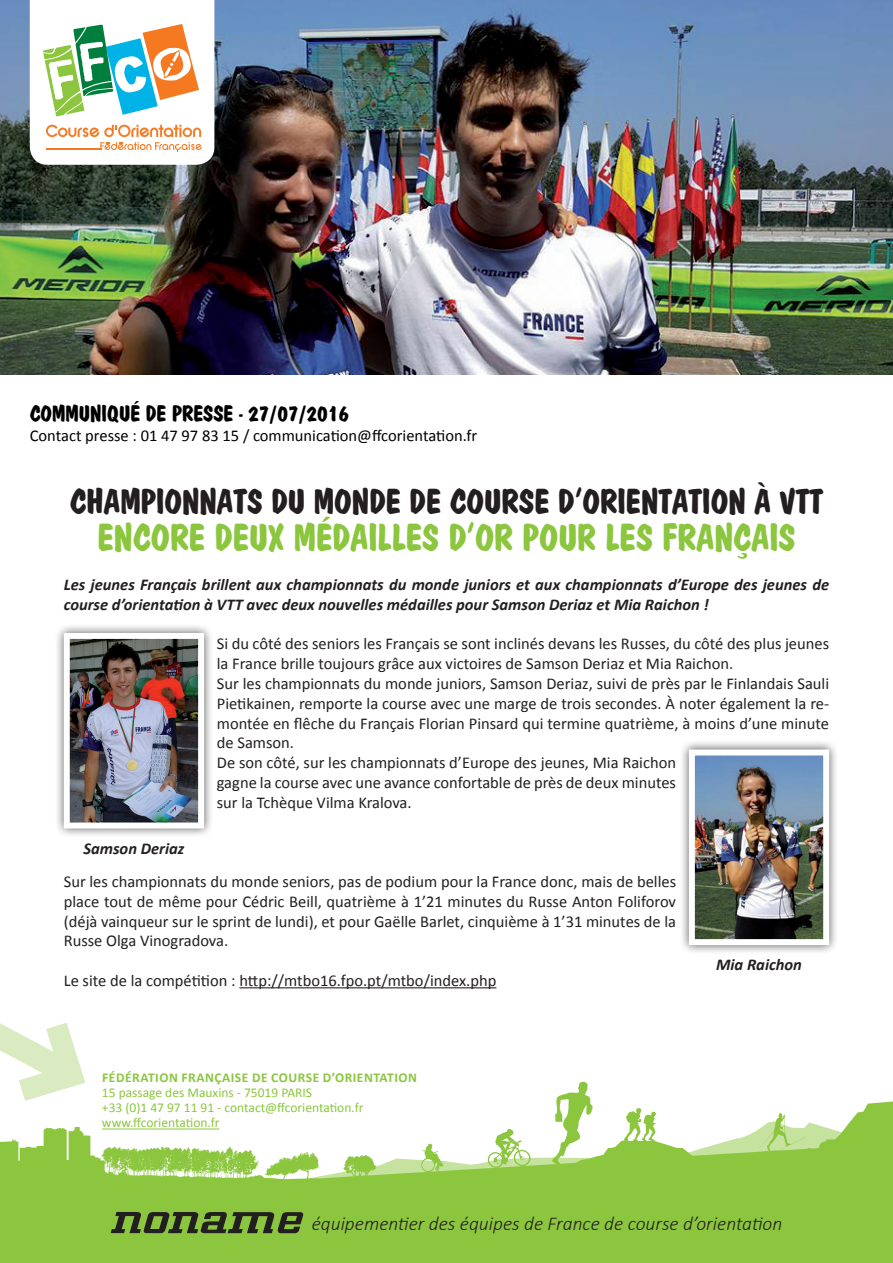
<style>
.page{position:relative;width:893px;height:1263px;background:#fff}
.page>*{position:absolute;margin:0;border:0;box-sizing:border-box;transform-origin:0 0}
.t1{font:37.5px "Joan";color:#8bc63e}
.t2{font:34.5px "Joan";color:#231f20}
.t3{font:22.5px "Joan";color:#000}
.t4{font:italic 300 19.5px "Calibri";color:#231f20}
.t5{font:16.5px/19.8px "Calibri";color:#231f20}
.t6{font:italic 700 16.5px/19.8px "Calibri";color:#231f20}
.t7{font:16.5px "Calibri";color:#000}
.t8{font:13.5px/15px "Calibri";color:#8bc63e}
.t9{font:700 13.5px "Calibri";letter-spacing:.04em;color:#8bc63e}
</style>
<div class="page">
<img style="left:0;top:0;width:893px;height:374px">
<svg style="left:30px;top:0;width:184px;height:165px"></svg>
<div style="left:0;top:1196px;width:893px;height:67px;background:#8bc63e"></div>
<svg style="left:0;top:1023px;width:893px;height:173px"></svg>
<hr style="left:102px;top:1128px;width:117px;height:1px;background:#8bc63e">
<svg style="left:111px;top:1212px;width:192px;height:21px;background:#50672c"></svg>
<hr style="left:239px;top:987px;width:257px;height:1px;background:#231f20">
<div style="left:54px;top:623px;width:160px;height:215px;background:#231f20;opacity:.75"></div>
<img style="left:71px;top:640px;width:126px;height:181px">
<div style="left:64px;top:633px;width:140px;height:195px;border:6px solid #fff"></div>
<div style="left:679px;top:740px;width:160px;height:215px;background:#231f20;opacity:.75"></div>
<img style="left:696px;top:756px;width:126px;height:182px">
<div style="left:689px;top:749px;width:140px;height:196px;border:6px solid #fff"></div>
<h3 class="t3" style="left:30px;top:400px;width:321px">COMMUNIQUÉ DE PRESSE - 27/07/2016</h3>
<p class="t7" style="left:30px;top:425px;width:449px">Contact presse : 01 47 97 83 15 / communication@ffcorientation.fr</p>
<h2 class="t2" style="left:70px;top:481px;width:755px">CHAMPIONNATS DU MONDE DE COURSE D’ORIENTATION À VTT</h2>
<h1 class="t1" style="left:97px;top:515px;width:700px">ENCORE DEUX MÉDAILLES D’OR POUR LES FRANÇAIS</h1>
<p class="t6" style="left:64px;top:574px;width:767px">Les jeunes Français brillent aux championnats du monde juniors et aux championnats d’Europe des jeunes de course d’orientation à VTT avec deux nouvelles médailles pour Samson Deriaz et Mia Raichon !</p>
<p class="t5" style="left:217px;top:634px;width:614px">Si du côté des seniors les Français se sont inclinés devans les Russes, du côté des plus jeunes la France brille toujours grâce aux victoires de Samson Deriaz et Mia Raichon.<br>Sur les championnats du monde juniors, Samson Deriaz, suivi de près par le Finlandais Sauli Pietikainen, remporte la course avec une marge de trois secondes. À noter également la re&shy;montée en flêche du Français Florian Pinsard qui termine quatrième, à moins d’une minute de Samson.<br>De son côté, sur les championnats d’Europe des jeunes, Mia Raichon<br>gagne la course avec une avance confortable de près de deux minutes<br>sur la Tchèque Vilma Kralova.</p>
<p class="t6" style="left:83px;top:838px;width:102px">Samson Deriaz</p>
<p class="t5" style="left:64px;top:872px;width:614px;text-align:justify">Sur les championnats du monde seniors, pas de podium pour la France donc, mais de belles place tout de même pour Cédric Beill, quatrième à 1’21 minutes du Russe Anton Foliforov (déjà vainqueur sur le sprint de lundi), et pour Gaëlle Barlet, cinquième à 1’31 minutes de la Russe Olga Vinogradova.</p>
<p class="t5" style="left:64px;top:971px;width:434px">Le site de la compétition : http://mtbo16.fpo.pt/mtbo/index.php</p>
<p class="t9" style="left:102px;top:1069px;width:316px">FÉDÉRATION FRANÇAISE DE COURSE D’ORIENTATION</p>
<p class="t8" style="left:102px;top:1085px;width:263px">15 passage des Mauxins - 75019 PARIS<br>+33 (0)1 47 97 11 91 - contact@ffcorientation.fr www.ffcorientation.fr</p>
<p class="t6" style="left:716px;top:955px;width:87px">Mia Raichon</p>
<p class="t4" style="left:312px;top:1211px;width:472px">équipementier des équipes de France de course d’orientation</p>
</div>
